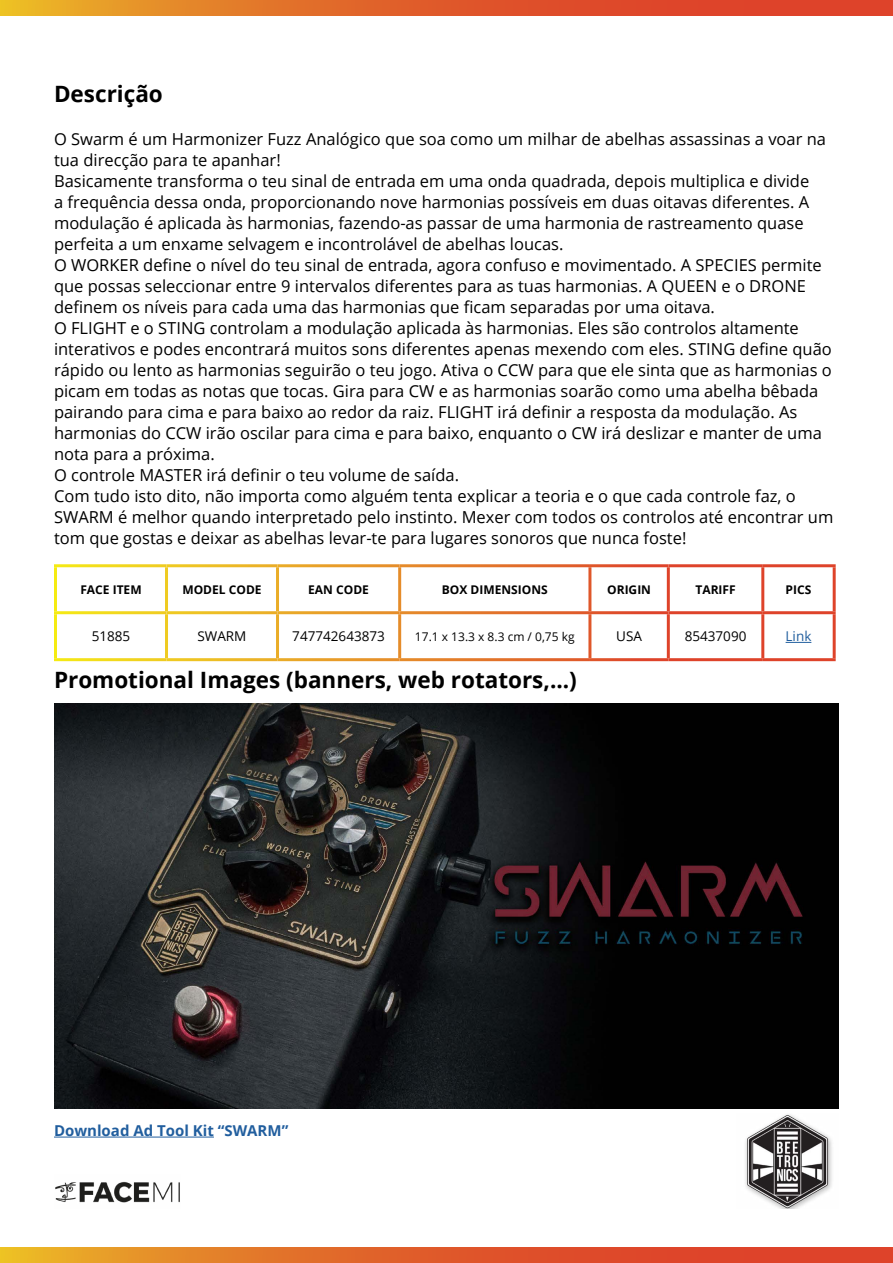
<style>
.page{position:relative;width:893px;height:1263px;background:#fff}
.page>*{position:absolute;margin:0;border:0;box-sizing:border-box;transform-origin:0 0}
.t1{font:700 22.5px "Open Sans";color:#000}
.t2{font:16.5px/21px "Open Sans";color:#000}
.t3{font:700 15px "Open Sans";color:#215e9e}
.t4{font:13.5px "Open Sans";color:#000}
.t5{font:13.5px "Open Sans";color:#215e9e}
.t6{font:700 12px "Open Sans";color:#000}
.t7{font:12px "Open Sans";color:#000}
</style>
<div class="page">
<img style="left:745px;top:1114px;width:87px;height:95px">
<svg style="left:0;top:0;width:893px;height:16px;background:#e16629"></svg>
<svg style="left:0;top:1247px;width:893px;height:16px;background:#e16629"></svg>
<img style="left:55px;top:1181px;width:125px;height:22px">
<svg style="left:786px;top:642px;width:25px;height:1px"></svg>
<img style="left:54px;top:703px;width:785px;height:405px">
<hr style="left:54px;top:1137px;width:160px;height:1px;background:#215e9e">
<h1 class="t1" style="left:54px;top:78px;width:110px">Descrição</h1>
<p class="t2" style="left:54px;top:128px;width:781px">O Swarm é um Harmonizer Fuzz Analógico que soa como um milhar de abelhas assassinas a voar na tua direcção para te apanhar!<br>Basicamente transforma o teu sinal de entrada em uma onda quadrada, depois multiplica e divide<br>a frequência dessa onda, proporcionando nove harmonias possíveis em duas oitavas diferentes. A modulação é aplicada às harmonias, fazendo-as passar de uma harmonia de rastreamento quase perfeita a um enxame selvagem e incontrolável de abelhas loucas.<br>O WORKER define o nível do teu sinal de entrada, agora confuso e movimentado. A SPECIES permite que possas seleccionar entre 9 intervalos diferentes para as tuas harmonias. A QUEEN e o DRONE definem os níveis para cada uma das harmonias que ficam separadas por uma oitava.<br>O FLIGHT e o STING controlam a modulação aplicada às harmonias. Eles são controlos altamente interativos e podes encontrará muitos sons diferentes apenas mexendo com eles. STING define quão rápido ou lento as harmonias seguirão o teu jogo. Ativa o CCW para que ele sinta que as harmonias o picam em todas as notas que tocas. Gira para CW e as harmonias soarão como uma abelha bêbada pairando para cima e para baixo ao redor da raiz. FLIGHT irá definir a resposta da modulação. As harmonias do CCW irão oscilar para cima e para baixo, enquanto o CW irá deslizar e manter de uma nota para a próxima.<br>O controle MASTER irá definir o teu volume de saída.<br>Com tudo isto dito, não importa como alguém tenta explicar a teoria e o que cada controle faz, o SWARM é melhor quando interpretado pelo instinto. Mexer com todos os controlos até encontrar um tom que gostas e deixar as abelhas levar-te para lugares sonoros que nunca foste!</p>
<p class="t6" style="left:80px;top:581px;width:63px">FACE ITEM</p>
<p class="t6" style="left:182px;top:581px;width:81px">MODEL CODE</p>
<p class="t6" style="left:308px;top:581px;width:62px">EAN CODE</p>
<p class="t6" style="left:442px;top:581px;width:107px">BOX DIMENSIONS</p>
<p class="t6" style="left:607px;top:581px;width:45px">ORIGIN</p>
<p class="t6" style="left:695px;top:581px;width:42px">TARIFF</p>
<p class="t6" style="left:786px;top:581px;width:27px">PICS</p>
<p class="t4" style="left:92px;top:627px;width:40px">51885</p>
<p class="t4" style="left:198px;top:627px;width:50px">SWARM</p>
<p class="t4" style="left:292px;top:627px;width:94px">747742643873</p>
<p class="t7" style="left:415px;top:628px;width:161px">17.1 x 13.3 x 8.3 cm / 0,75 kg</p>
<p class="t4" style="left:616px;top:627px;width:27px">USA</p>
<p class="t4" style="left:685px;top:627px;width:63px">85437090</p>
<p class="t5" style="left:786px;top:627px;width:27px">Link</p>
<h1 class="t1" style="left:54px;top:663px;width:524px">Promotional Images (banners, web rotators,...)</h1>
<p class="t3" style="left:54px;top:1120px;width:236px">Download Ad Tool Kit “SWARM”</p>
</div>
